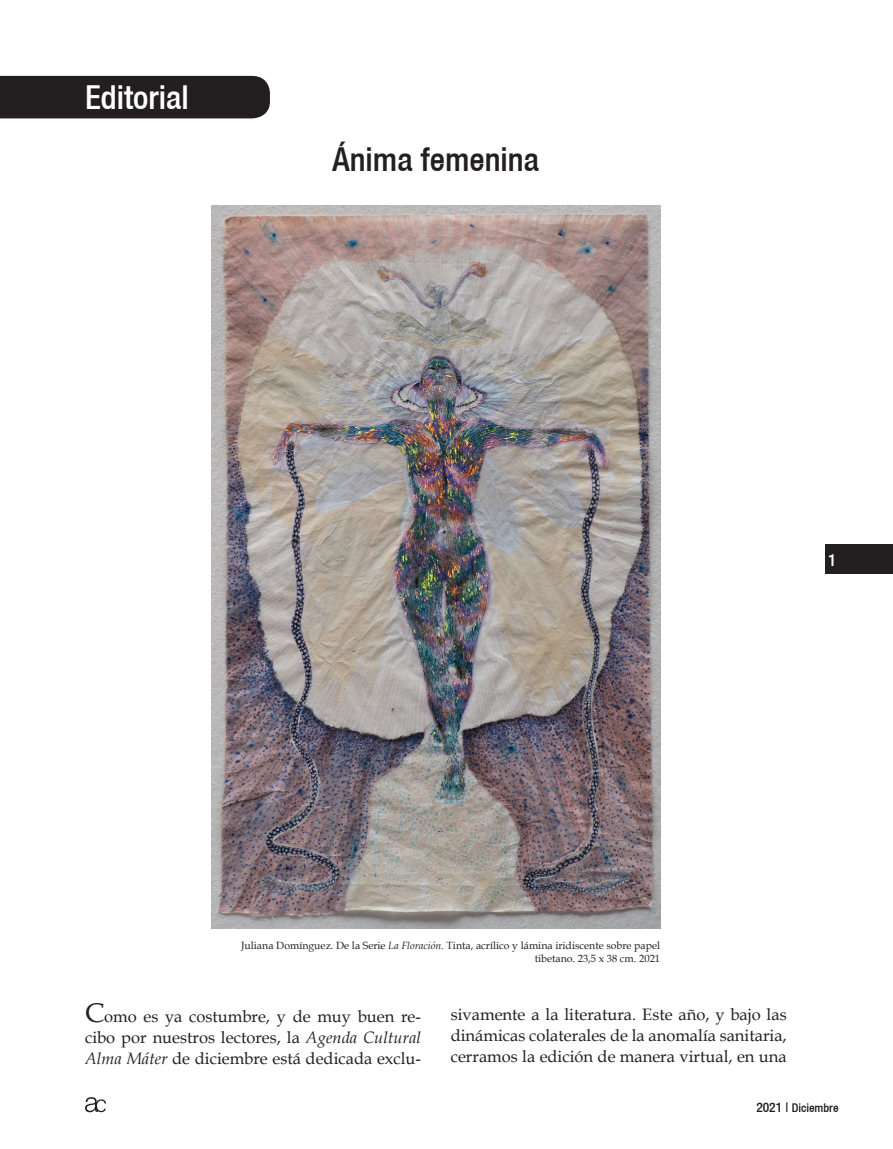
<style>
.page{position:relative;width:893px;height:1149px;background:#fff}
.page>*{position:absolute;margin:0;border:0;box-sizing:border-box;transform-origin:0 0}
.t1{font:500 condensed 33px "Helvetica 67";color:#231f20}
.t2{font:500 condensed 33px "Helvetica 67";color:#fff}
.t3{font:500 condensed 16.95px "Helvetica 67";color:#fff}
.t4{font:16.5px/21.3px "Book Antiqua";color:#231f20;text-align:justify}
.t5{font:500 condensed 12px "Helvetica 67";color:#231f20}
.t6{font:10.5px/13.5px "Book Antiqua";color:#231f20;text-align:right}
.s1{font-style:italic}
.s2{font-size:27px}
.s3{font-size:13.5px}
</style>
<div class="page">
<div style="left:825px;top:544px;width:68px;height:29px;background:#231f20"></div>
<svg style="left:85px;top:1097px;width:21px;height:14px"></svg>
<div style="left:0;top:76px;width:270px;height:42px;background:#231f20"></div>
<img style="left:212px;top:205px;width:448px;height:723px">
<h1 class="t2" style="left:85px;top:77px;width:105px">Editorial</h1>
<h1 class="t1" style="left:333px;top:140px;width:208px">Ánima femenina</h1>
<p class="t3" style="left:828px;top:549px;width:10px">1</p>
<p class="t6" style="left:241px;top:937px;width:421px">Juliana Domínguez. De la Serie <span class="s1">La Floración.</span> Tinta, acrílico y lámina iridiscente sobre papel tibetano. 23,5 x 38 cm. 2021</p>
<p class="t4" style="left:85px;top:1004px;width:337px"><span class="s2">C</span>omo es ya costumbre, y de muy buen re&shy;cibo por nuestros lectores, la <span class="s1">Agenda Cultural Alma Máter</span> de diciembre está dedicada exclu-</p>
<p class="t4" style="left:451px;top:1002px;width:337px">sivamente a la literatura. Este año, y bajo las dinámicas colaterales de la anomalía sanitaria, cerramos la edición de manera virtual, en una</p>
<p class="t5" style="left:756px;top:1100px;width:84px"><span class="s3">2021 |</span> Diciembre</p>
</div>
